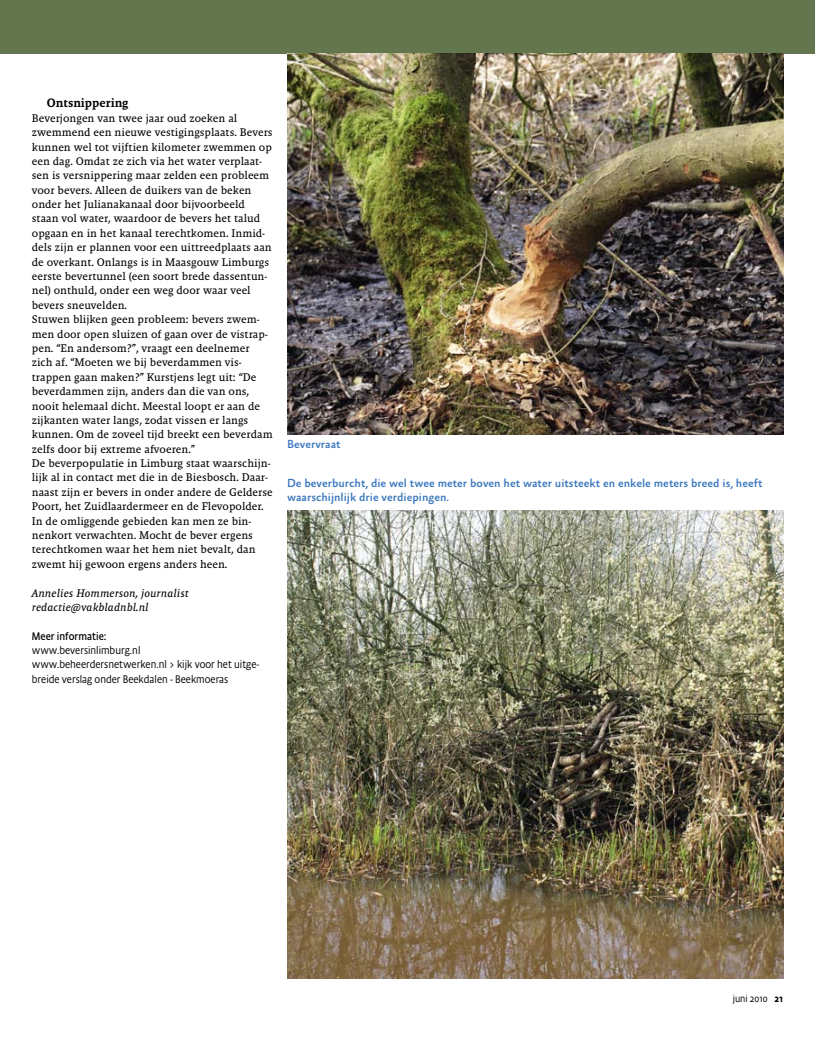
<style>
.page{position:relative;width:815px;height:1046px;background:#fff}
.page>*{position:absolute;margin:0;border:0;box-sizing:border-box;transform-origin:0 0}
.t1{font:12.5px "Malaga Med";color:#000}
.t2{font:500 11.88px/13.8px "Absara Sans";color:#3b78bd}
.t3{font:11.25px/14.4px "Malaga Reg";color:#000}
.t4{font:300 11.25px/14.4px "Absara Sans TF Head";color:#000}
.t5{font:italic 11.25px/14.4px "Malaga Reg";color:#000}
.t6{font:11.25px "Absara Sans TF Head";color:#000}
.t7{font:300 10.38px "Absara Sans Head";color:#000}
.s1{font-weight:500}
</style>
<div class="page">
<div style="left:0;top:0;width:815px;height:53px;background:#64764e"></div>
<img style="left:287px;top:53px;width:496px;height:381px">
<img style="left:287px;top:510px;width:496px;height:468px">
<p class="t1" style="left:47px;top:96px;width:83px">Ontsnippering</p>
<p class="t3" style="left:32px;top:111px;width:242px">Beverjongen van twee jaar oud zoeken al zwemmend een nieuwe vestigingsplaats. Bevers kunnen wel tot vijftien kilometer zwemmen op een dag. Omdat ze zich via het water verplaat&shy;sen is versnippering maar zelden een probleem voor bevers. Alleen de duikers van de beken onder het Julianakanaal door bijvoorbeeld staan vol water, waardoor de bevers het talud opgaan en in het kanaal terechtkomen. Inmid&shy;dels zijn er plannen voor een uittreedplaats aan de overkant. Onlangs is in Maasgouw Limburgs eerste bevertunnel (een soort brede dassentun&shy;nel) onthuld, onder een weg door waar veel bevers sneuvelden.<br>Stuwen blijken geen probleem: bevers zwem&shy;men door open sluizen of gaan over de vistrap&shy;pen. “En andersom?”, vraagt een deelnemer zich af. “Moeten we bij beverdammen vis&shy;trappen gaan maken?” Kurstjens legt uit: “De beverdammen zijn, anders dan die van ons, nooit helemaal dicht. Meestal loopt er aan de zijkanten water langs, zodat vissen er langs kunnen. Om de zoveel tijd breekt een beverdam zelfs door bij extreme afvoeren.”<br>De beverpopulatie in Limburg staat waarschijn&shy;lijk al in contact met die in de Biesbosch. Daar&shy;naast zijn er bevers in onder andere de Gelderse Poort, het Zuidlaardermeer en de Flevopolder.<br>In de omliggende gebieden kan men ze bin&shy;nenkort verwachten. Mocht de bever ergens terechtkomen waar het hem niet bevalt, dan zwemt hij gewoon ergens anders heen.</p>
<p class="t5" style="left:32px;top:585px;width:159px">Annelies Hommerson, journalist redactie@vakbladnbl.nl</p>
<p class="t6" style="left:32px;top:629px;width:76px">Meer informatie:</p>
<p class="t4" style="left:32px;top:643px;width:229px">www.beversinlimburg.nl www.beheerdersnetwerken.nl &gt; kijk voor het uitge&shy;breide verslag onder Beekdalen - Beekmoeras</p>
<p class="t2" style="left:287px;top:438px;width:55px">Bevervraat</p>
<p class="t2" style="left:287px;top:477px;width:477px">De beverburcht, die wel twee meter boven het water uitsteekt en enkele meters breed is, heeft waarschijnlijk drie verdiepingen.</p>
<p class="t7" style="left:733px;top:991px;width:52px">juni 2010 <span class="s1">21</span></p>
</div>
